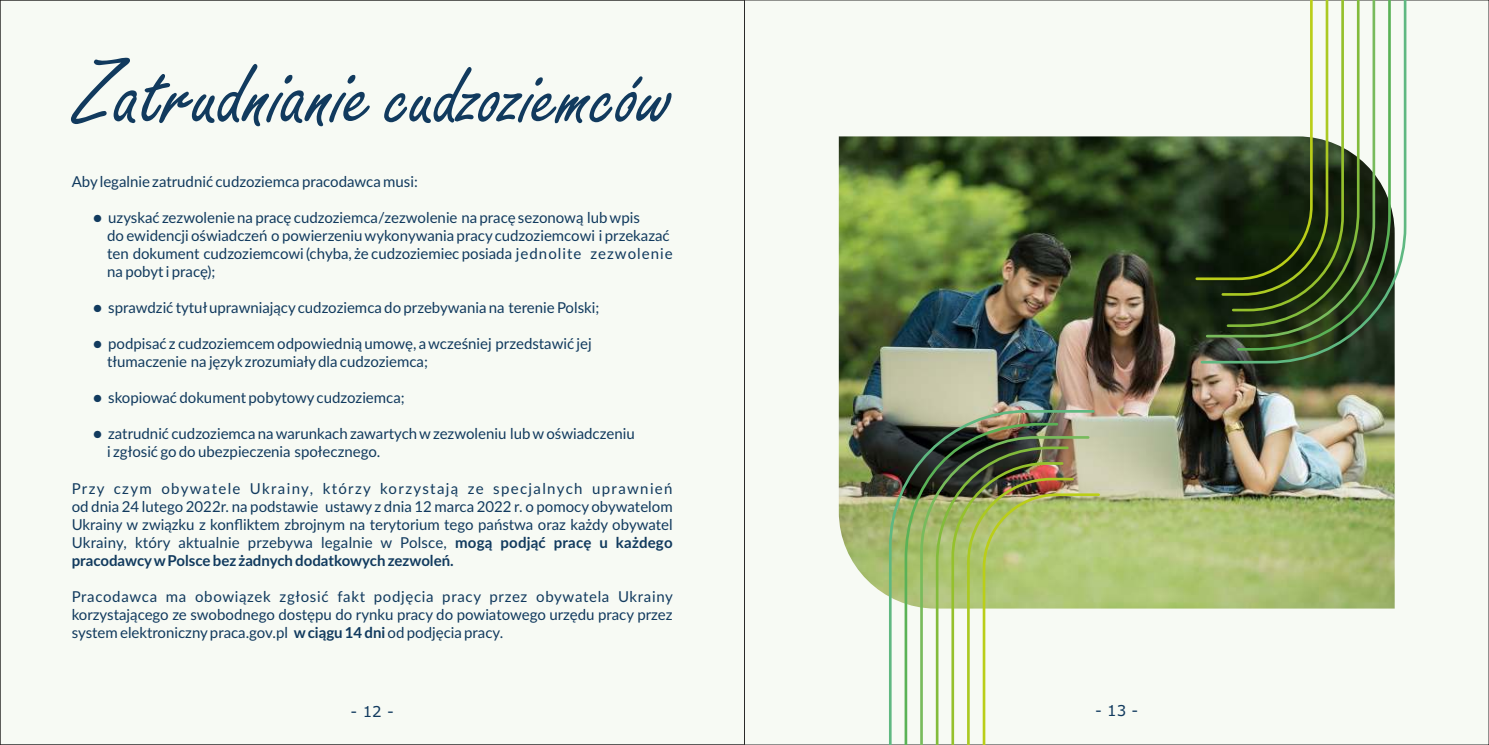
<style>
.page{position:relative;width:1489px;height:745px;background:#fff}
.page>*{position:absolute;margin:0;border:0;box-sizing:border-box;transform-origin:0 0}
.t1{font:92.12px "Freeport";color:#113a5e}
.t2{font:15px/18px "Lato";color:#113a5e}
.t3{font:15px "Verdana";color:#113a5e}
.s1{font-size:87.5px}
.s2{font-weight:700}
</style>
<div class="page">
<div style="left:2px;top:2px;width:1484px;height:740px;background:#f7faf4"></div>
<img style="left:838px;top:136px;width:556px;height:472px">
<svg style="left:1199px;top:0;width:208px;height:364px"></svg>
<svg style="left:1193px;top:0;width:167px;height:328px"></svg>
<img style="left:887px;top:408px;width:208px;height:336px">
<svg style="left:934px;top:445px;width:167px;height:299px"></svg>
<h1 class="t1" style="left:76px;top:59px;width:596px">Zatrudnianie <span class="s1">cudzoziemców</span></h1>
<p class="t2" style="left:72px;top:173px;width:347px">Abylegalnie zatrudnić cudzoziemca pracodawca musi:</p>
<p class="t2" style="left:107px;top:209px;width:567px;text-indent:-14px">● uzyskać zezwolenie na pracę cudzoziemca/zezwolenie na pracę sezonową lub wpis<br>do ewidencji oświadczeń o powierzeniu wykonywania pracycudzoziemcowi i przekazać ten dokument cudzoziemcowi (chyba, że cudzoziemiec posiada jednolite zezwolenie na pobyt i pracę);</p>
<p class="t2" style="left:93px;top:299px;width:508px">● sprawdzić tytułuprawniającycudzoziemca do przebywania na terenie Polski;</p>
<p class="t2" style="left:107px;top:335px;width:486px;text-indent:-14px">● podpisać z cudzoziemcem odpowiednią umowę, a wcześniej przedstawić jej tłumaczenie na język zrozumiałydla cudzoziemca;</p>
<p class="t2" style="left:93px;top:389px;width:313px">● skopiować dokument pobytowycudzoziemca;</p>
<p class="t2" style="left:107px;top:425px;width:529px;text-indent:-14px">● zatrudnić cudzoziemca na warunkach zawartych wzezwoleniu lub woświadczeniu i zgłosić go do ubezpieczenia społecznego.</p>
<p class="t2" style="left:72px;top:479px;width:602px;text-align:justify">Przy czym obywatele Ukrainy, którzy korzystają ze specjalnych uprawnień od dnia 24 lutego 2022r. na podstawie ustawy z dnia 12 marca 2022 r. o pomocy obywatelom Ukrainy w związku z konfliktem zbrojnym na terytorium tego państwa oraz każdy obywatel Ukrainy, który aktualnie przebywa legalnie w Polsce, <span class="s2">mogą podjąć pracę u każdego pracodawcywPolsce bez żadnych dodatkowych zezwoleń.</span></p>
<p class="t2" style="left:72px;top:587px;width:602px;text-align:justify">Pracodawca ma obowiązek zgłosić fakt podjęcia pracy przez obywatela Ukrainy korzystającego ze swobodnego dostępu do rynku pracy do powiatowego urzędu pracy przez system elektronicznypraca.gov.pl <span class="s2">wciągu 14 dni</span> od podjęcia pracy.</p>
<p class="t3" style="left:350px;top:704px;width:45px">- 12 -</p>
<p class="t3" style="left:1095px;top:704px;width:45px">- 13 -</p>
</div>
